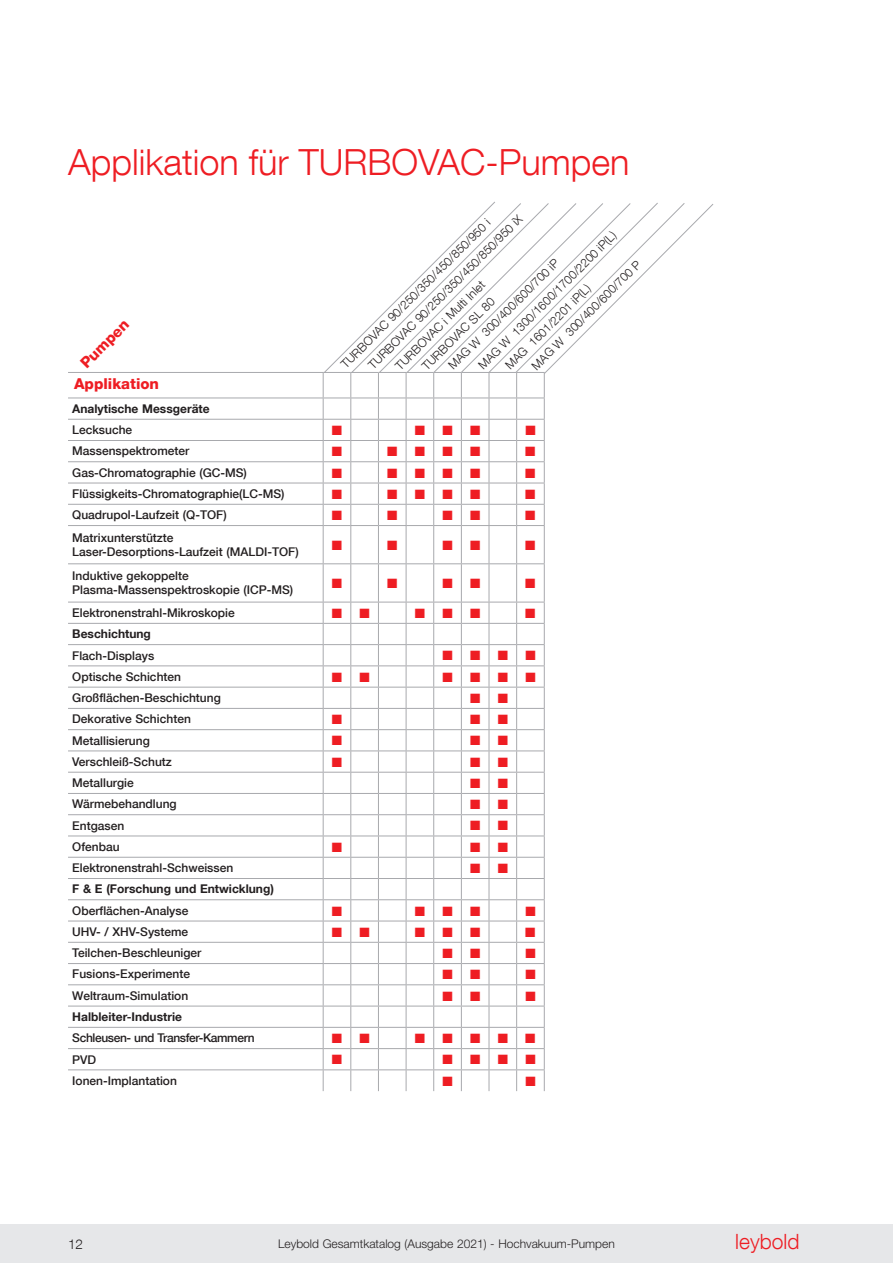
<style>
.page{position:relative;width:893px;height:1263px;background:#fff}
.page>*{position:absolute;margin:0;border:0;box-sizing:border-box;transform-origin:0 0}
.t1{font:300 36px "Helvetica Neue LT Com";color:#ee1d23}
.t2{font:300 21px "Helvetica Neue LT Com";color:#ee1d23}
.t3{font:800 15px "Helvetica Neue LT Com";color:#ee1d23}
.t4{font:13.5px "Zapf Dingbats ITC";color:#ee1d23}
.t5{font:300 13.5px "Helvetica Neue LT Com";color:#231f20}
.t6{font:500 12px/13.5px "Helvetica Neue LT Com";color:#231f20}
.t7{font:300 12px/19.2px "Helvetica Neue LT Com";color:#231f20}
.t8{font:700 12px "Helvetica Neue LT Com";color:#231f20}
.t9{font:300 12px "Helvetica Neue LT Std";color:#231f20}
.t10{font:500 12px "Helvetica Neue LT Com";letter-spacing:-.03em;color:#231f20}
</style>
<div class="page">
<div style="left:0;top:1225px;width:893px;height:38px;background:#e6e7e9"></div>
<hr style="left:68px;top:372px;width:255px;height:1px;background:#a8a9ad">
<hr style="left:68px;top:398px;width:255px;height:1px;background:#a8a9ad">
<hr style="left:68px;top:419px;width:255px;height:1px;background:#a8a9ad">
<hr style="left:68px;top:440px;width:255px;height:1px;background:#a8a9ad">
<hr style="left:68px;top:461px;width:255px;height:1px;background:#a8a9ad">
<hr style="left:68px;top:483px;width:255px;height:1px;background:#a8a9ad">
<hr style="left:68px;top:504px;width:255px;height:1px;background:#a8a9ad">
<hr style="left:68px;top:525px;width:255px;height:1px;background:#a8a9ad">
<hr style="left:323px;top:526px;width:1px;height:37px;background:#a8a9ad">
<hr style="left:350px;top:526px;width:1px;height:37px;background:#a8a9ad">
<hr style="left:378px;top:526px;width:1px;height:37px;background:#a8a9ad">
<hr style="left:406px;top:526px;width:1px;height:37px;background:#a8a9ad">
<hr style="left:433px;top:526px;width:1px;height:37px;background:#a8a9ad">
<hr style="left:461px;top:526px;width:1px;height:37px;background:#a8a9ad">
<hr style="left:489px;top:526px;width:1px;height:37px;background:#a8a9ad">
<hr style="left:516px;top:526px;width:1px;height:37px;background:#a8a9ad">
<hr style="left:544px;top:526px;width:1px;height:37px;background:#a8a9ad">
<hr style="left:68px;top:563px;width:255px;height:1px;background:#a8a9ad">
<hr style="left:323px;top:564px;width:1px;height:38px;background:#a8a9ad">
<hr style="left:350px;top:564px;width:1px;height:38px;background:#a8a9ad">
<hr style="left:378px;top:564px;width:1px;height:38px;background:#a8a9ad">
<hr style="left:406px;top:564px;width:1px;height:38px;background:#a8a9ad">
<hr style="left:433px;top:564px;width:1px;height:38px;background:#a8a9ad">
<hr style="left:461px;top:564px;width:1px;height:38px;background:#a8a9ad">
<hr style="left:489px;top:564px;width:1px;height:38px;background:#a8a9ad">
<svg style="left:323px;top:563px;width:222px;height:1px"></svg>
<hr style="left:516px;top:564px;width:1px;height:38px;background:#a8a9ad">
<hr style="left:544px;top:564px;width:1px;height:38px;background:#a8a9ad">
<hr style="left:68px;top:602px;width:255px;height:1px;background:#a8a9ad">
<hr style="left:68px;top:623px;width:255px;height:1px;background:#a8a9ad">
<hr style="left:68px;top:644px;width:255px;height:1px;background:#a8a9ad">
<hr style="left:68px;top:665px;width:255px;height:1px;background:#a8a9ad">
<hr style="left:68px;top:687px;width:255px;height:1px;background:#a8a9ad">
<hr style="left:68px;top:708px;width:255px;height:1px;background:#a8a9ad">
<hr style="left:68px;top:729px;width:255px;height:1px;background:#a8a9ad">
<hr style="left:68px;top:750px;width:255px;height:1px;background:#a8a9ad">
<hr style="left:68px;top:772px;width:255px;height:1px;background:#a8a9ad">
<hr style="left:68px;top:793px;width:255px;height:1px;background:#a8a9ad">
<hr style="left:68px;top:814px;width:255px;height:1px;background:#a8a9ad">
<hr style="left:68px;top:836px;width:255px;height:1px;background:#a8a9ad">
<hr style="left:68px;top:857px;width:255px;height:1px;background:#a8a9ad">
<hr style="left:68px;top:878px;width:255px;height:1px;background:#a8a9ad">
<hr style="left:68px;top:899px;width:255px;height:1px;background:#a8a9ad">
<hr style="left:68px;top:921px;width:255px;height:1px;background:#a8a9ad">
<hr style="left:68px;top:942px;width:255px;height:1px;background:#a8a9ad">
<hr style="left:68px;top:963px;width:255px;height:1px;background:#a8a9ad">
<hr style="left:68px;top:984px;width:255px;height:1px;background:#a8a9ad">
<hr style="left:68px;top:1006px;width:255px;height:1px;background:#a8a9ad">
<hr style="left:68px;top:1027px;width:255px;height:1px;background:#a8a9ad">
<hr style="left:68px;top:1048px;width:255px;height:1px;background:#a8a9ad">
<hr style="left:68px;top:1069px;width:255px;height:1px;background:#a8a9ad">
<svg style="left:323px;top:201px;width:391px;height:325px"></svg>
<svg style="left:323px;top:602px;width:222px;height:489px"></svg>
<h1 class="t1" style="left:68px;top:140px;width:563px">Applikation für TURBOVAC-Pumpen</h1>
<p class="t3" style="left:77px;top:359px;width:63px;rotate:-45deg">Pumpen</p>
<p class="t7" style="left:363px;top:360px;width:214px;rotate:-45deg">TURBOVAC 90/250/350/450/850/950 iX</p>
<p class="t7" style="left:336px;top:359px;width:207px;rotate:-45deg">TURBOVAC 90/250/350/450/850/950 i</p>
<p class="t7" style="left:487px;top:347px;width:172px;text-indent:-19px;rotate:-45deg">MAG W 1300/1600/1700/2200 iP(L)<br>MAG 1601/2201 iP(L)</p>
<p class="t7" style="left:443px;top:360px;width:152px;rotate:-45deg">MAG W 300/400/600/700 iP</p>
<p class="t7" style="left:527px;top:360px;width:150px;rotate:-45deg">MAG W 300/400/600/700 P</p>
<p class="t7" style="left:390px;top:361px;width:123px;rotate:-45deg">TURBOVAC i Multi Inlet</p>
<p class="t7" style="left:417px;top:361px;width:98px;rotate:-45deg">TURBOVAC SL 80</p>
<p class="t3" style="left:74px;top:375px;width:87px">Applikation</p>
<p class="t8" style="left:72px;top:401px;width:139px">Analytische Messgeräte</p>
<p class="t6" style="left:72px;top:423px;width:62px">Lecksuche</p>
<p class="t4" style="left:332px;top:424px;width:12px">■</p>
<p class="t4" style="left:470px;top:424px;width:12px">■</p>
<p class="t4" style="left:525px;top:424px;width:12px">■</p>
<p class="t6" style="left:72px;top:444px;width:119px">Massenspektrometer</p>
<p class="t4" style="left:332px;top:445px;width:12px">■</p>
<p class="t4" style="left:525px;top:445px;width:12px">■</p>
<p class="t6" style="left:72px;top:465px;width:176px">Gas-Chromatographie (GC-MS)</p>
<p class="t4" style="left:332px;top:466px;width:12px">■</p>
<p class="t4" style="left:525px;top:466px;width:12px">■</p>
<p class="t6" style="left:72px;top:487px;width:214px">Flüssigkeits-Chromatographie(LC-MS)</p>
<p class="t4" style="left:332px;top:488px;width:12px">■</p>
<p class="t4" style="left:525px;top:488px;width:12px">■</p>
<p class="t6" style="left:72px;top:508px;width:156px">Quadrupol-Laufzeit (Q-TOF)</p>
<p class="t4" style="left:332px;top:509px;width:12px">■</p>
<p class="t4" style="left:387px;top:509px;width:12px">■</p>
<p class="t4" style="left:525px;top:509px;width:12px">■</p>
<p class="t6" style="left:72px;top:531px;width:228px">Matrixunterstützte<br>Laser-Desorptions-Laufzeit (MALDI-TOF)</p>
<p class="t4" style="left:332px;top:539px;width:12px">■</p>
<p class="t4" style="left:387px;top:539px;width:12px">■</p>
<p class="t4" style="left:525px;top:539px;width:12px">■</p>
<p class="t6" style="left:72px;top:569px;width:222px">Induktive gekoppelte<br>Plasma-Massenspektroskopie (ICP-MS)</p>
<p class="t4" style="left:332px;top:577px;width:12px">■</p>
<p class="t4" style="left:387px;top:577px;width:12px">■</p>
<p class="t4" style="left:525px;top:577px;width:12px">■</p>
<p class="t6" style="left:72px;top:606px;width:164px">Elektronenstrahl-Mikroskopie</p>
<p class="t4" style="left:470px;top:607px;width:12px">■</p>
<p class="t4" style="left:525px;top:607px;width:12px">■</p>
<p class="t8" style="left:72px;top:626px;width:80px">Beschichtung</p>
<p class="t6" style="left:72px;top:648px;width:84px">Flach-Displays</p>
<p class="t6" style="left:72px;top:670px;width:110px">Optische Schichten</p>
<p class="t6" style="left:72px;top:691px;width:150px">Großflächen-Beschichtung</p>
<p class="t6" style="left:72px;top:712px;width:120px">Dekorative Schichten</p>
<p class="t4" style="left:332px;top:713px;width:12px">■</p>
<p class="t6" style="left:72px;top:733px;width:79px">Metallisierung</p>
<p class="t4" style="left:332px;top:734px;width:12px">■</p>
<p class="t6" style="left:72px;top:755px;width:101px">Verschleiß-Schutz</p>
<p class="t4" style="left:332px;top:756px;width:12px">■</p>
<p class="t6" style="left:72px;top:776px;width:63px">Metallurgie</p>
<p class="t6" style="left:72px;top:797px;width:106px">Wärmebehandlung</p>
<p class="t6" style="left:72px;top:818px;width:54px">Entgasen</p>
<p class="t6" style="left:72px;top:840px;width:49px">Ofenbau</p>
<p class="t4" style="left:332px;top:841px;width:12px">■</p>
<p class="t6" style="left:72px;top:861px;width:162px">Elektronenstrahl-Schweissen</p>
<p class="t8" style="left:72px;top:881px;width:203px">F &amp; E (Forschung und Entwicklung)</p>
<p class="t6" style="left:72px;top:903px;width:118px">Oberflächen-Analyse</p>
<p class="t4" style="left:332px;top:904px;width:12px">■</p>
<p class="t4" style="left:470px;top:904px;width:12px">■</p>
<p class="t4" style="left:525px;top:904px;width:12px">■</p>
<p class="t6" style="left:72px;top:925px;width:118px">UHV- / XHV-Systeme</p>
<p class="t4" style="left:470px;top:926px;width:12px">■</p>
<p class="t4" style="left:525px;top:926px;width:12px">■</p>
<p class="t6" style="left:72px;top:946px;width:131px">Teilchen-Beschleuniger</p>
<p class="t4" style="left:525px;top:947px;width:12px">■</p>
<p class="t6" style="left:72px;top:967px;width:119px">Fusions-Experimente</p>
<p class="t4" style="left:525px;top:968px;width:12px">■</p>
<p class="t6" style="left:72px;top:988px;width:118px">Weltraum-Simulation</p>
<p class="t4" style="left:525px;top:989px;width:12px">■</p>
<p class="t8" style="left:72px;top:1009px;width:111px">Halbleiter-Industrie</p>
<p class="t10" style="left:72px;top:1031px;width:184px">Schleusen- und Transfer-Kammern</p>
<p class="t4" style="left:525px;top:1032px;width:12px">■</p>
<p class="t6" style="left:72px;top:1052px;width:25px">PVD</p>
<p class="t4" style="left:332px;top:1053px;width:12px">■</p>
<p class="t6" style="left:72px;top:1073px;width:106px">Ionen-Implantation</p>
<p class="t4" style="left:442px;top:1075px;width:12px">■</p>
<p class="t4" style="left:525px;top:1075px;width:12px">■</p>
<p class="t5" style="left:68px;top:1236px;width:17px">12</p>
<p class="t9" style="left:278px;top:1236px;width:338px">Leybold Gesamtkatalog (Ausgabe 2021) - Hochvakuum-Pumpen</p>
<h2 class="t2" style="left:735px;top:1229px;width:66px">leybold</h2>
</div>
